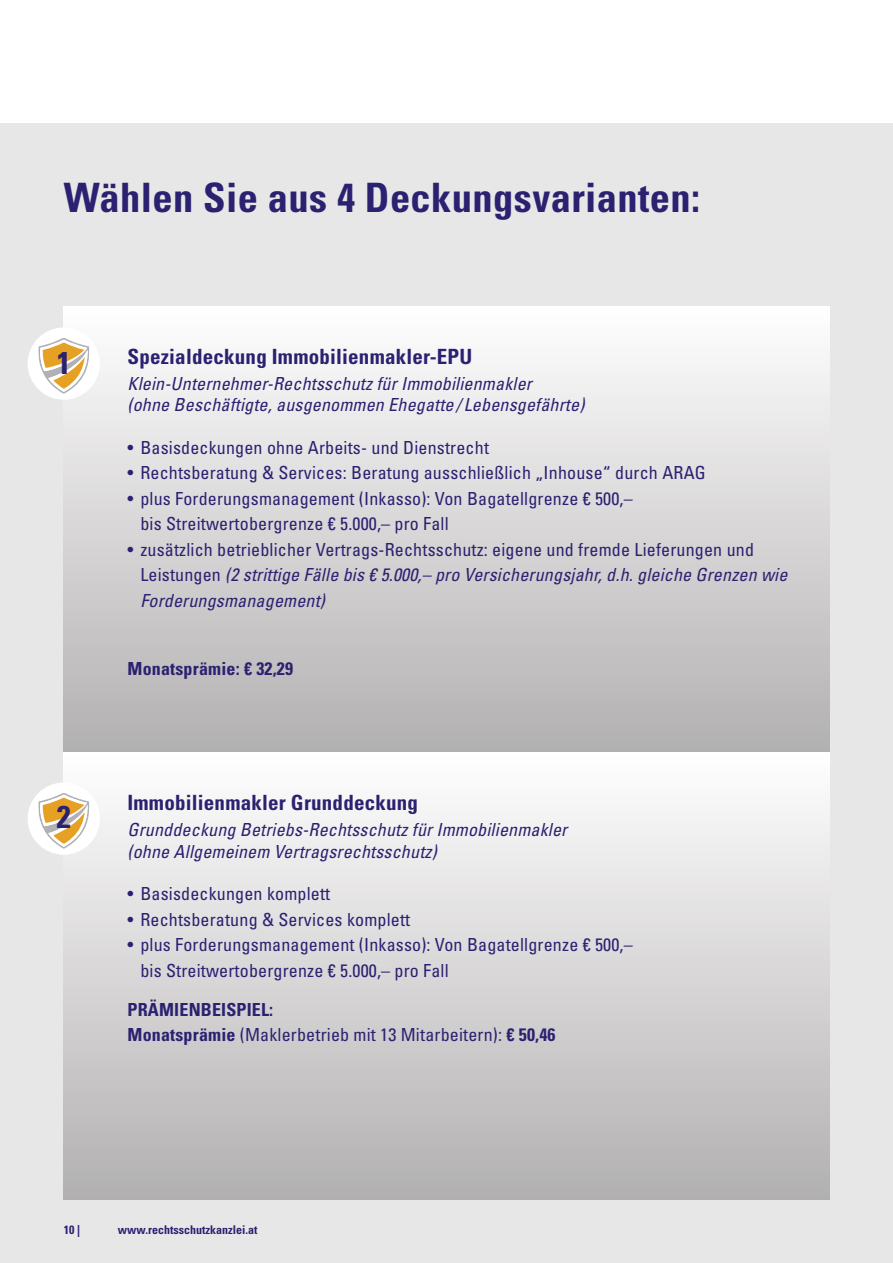
<style>
.page{position:relative;width:893px;height:1263px;background:#fff}
.page>*{position:absolute;margin:0;border:0;box-sizing:border-box;transform-origin:0 0}
.t1{font:700 condensed 40.5px "Univers LT Std";letter-spacing:.01em;color:#2b2171}
.t2{font:700 condensed 31.5px "Univers LT Std";color:#2b2171}
.t3{font:700 condensed 21px "Univers LT Std";letter-spacing:.01em;color:#2b2171}
.t4{font:italic condensed 18px/21.6px "Univers LT Std";letter-spacing:.01em;color:#2b2171}
.t5{font:condensed 18px/25.5px "Univers LT Std";letter-spacing:.01em;color:#2b2171}
.t6{font:700 condensed 18px/25.5px "Univers LT Std";letter-spacing:.01em;color:#2b2171}
.t7{font:700 condensed 12px "Univers LT Std";color:#2b2171}
.s1{font-style:normal}
.s2{font-weight:400}
</style>
<div class="page">
<div style="left:0;top:123px;width:893px;height:1140px;background:#e8e7e7"></div>
<div style="left:64px;top:306px;width:765px;height:447px;background:linear-gradient(to bottom,#fffeff,#b2b0b0)"></div>
<div style="left:28px;top:327px;width:72px;height:73px;background:#fff;border-radius:50%"></div>
<svg style="left:38px;top:338px;width:51px;height:56px"></svg>
<div style="left:64px;top:753px;width:765px;height:446px;background:linear-gradient(to bottom,#fffeff,#b2b0b1)"></div>
<div style="left:28px;top:782px;width:72px;height:73px;background:#fff;border-radius:50%"></div>
<svg style="left:38px;top:793px;width:51px;height:56px"></svg>
<h1 class="t1" style="left:64px;top:173px;width:638px">Wählen Sie aus 4 Deckungsvarianten:</h1>
<h2 class="t2" style="left:57px;top:343px;width:15px">1</h2>
<h2 class="t2" style="left:57px;top:798px;width:15px">2</h2>
<p class="t3" style="left:128px;top:344px;width:346px">Spezialdeckung Immobilienmakler-EPU</p>
<p class="t4" style="left:128px;top:372px;width:458px">Klein-Unternehmer-Rechtsschutz für Immobilienmakler<br>(ohne Beschäftigte, ausgenommen Ehegatte / Lebensgefährte)</p>
<p class="t5" style="left:128px;top:434px;width:363px">• Basisdeckungen ohne Arbeits- und Dienstrecht</p>
<p class="t5" style="left:128px;top:460px;width:580px">• Rechtsberatung &amp; Services: Beratung ausschließlich „Inhouse“ durch ARAG</p>
<p class="t5" style="left:140px;top:485px;width:494px;text-indent:-13px">• plus Forderungsmanagement (Inkasso): Von Bagatellgrenze € 500,– bis Streitwertobergrenze € 5.000,– pro Fall</p>
<p class="t4" style="left:140px;top:537px;width:649px;line-height:25.5px;text-indent:-13px"><span class="s1">• zusätzlich betrieblicher Vertrags-Rechtsschutz: eigene und fremde Lieferungen und<br>Leistungen</span> (2 strittige Fälle bis € 5.000,– pro Versicherungsjahr, d.h. gleiche Grenzen wie<br>Forderungsmanagement)</p>
<p class="t6" style="left:128px;top:656px;width:167px">Monatsprämie: € 32,29</p>
<p class="t3" style="left:128px;top:790px;width:292px">Immobilienmakler Grunddeckung</p>
<p class="t4" style="left:128px;top:819px;width:441px">Grunddeckung Betriebs-Rechtsschutz für Immobilienmakler (ohne Allgemeinem Vertragsrechtsschutz)</p>
<p class="t5" style="left:128px;top:881px;width:204px">• Basisdeckungen komplett</p>
<p class="t5" style="left:128px;top:906px;width:284px">• Rechtsberatung &amp; Services komplett</p>
<p class="t5" style="left:140px;top:932px;width:494px;text-indent:-13px">• plus Forderungsmanagement (Inkasso): Von Bagatellgrenze € 500,– bis Streitwertobergrenze € 5.000,– pro Fall</p>
<p class="t6" style="left:128px;top:996px;width:429px">PRÄMIENBEISPIEL:<br>Monatsprämie <span class="s2">(Maklerbetrieb mit 13 Mitarbeitern):</span> € 50,46</p>
<p class="t7" style="left:64px;top:1222px;width:18px">10 |</p>
<p class="t7" style="left:118px;top:1222px;width:141px">www.rechtsschutzkanzlei.at</p>
</div>
